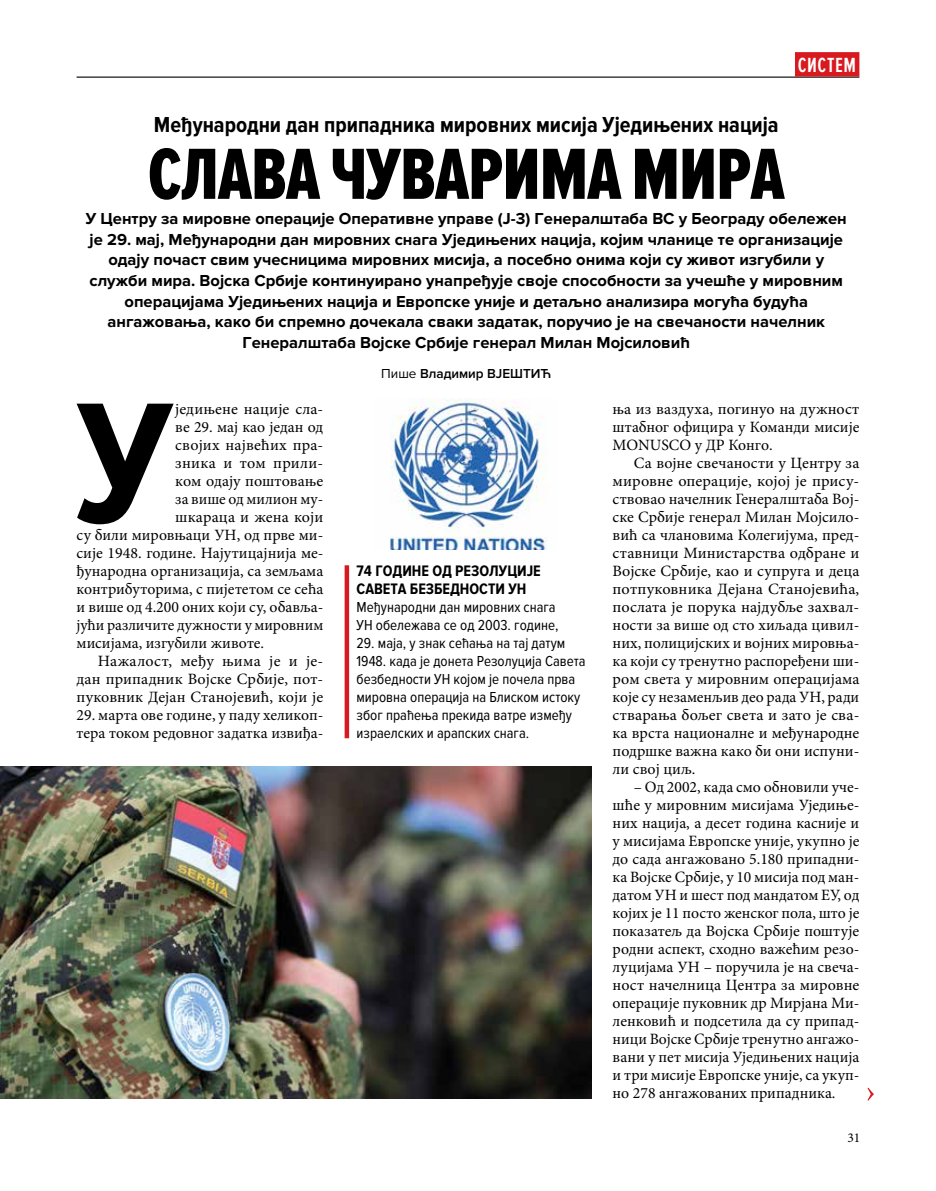
<style>
.page{position:relative;width:936px;height:1191px;background:#fff}
.page>*{position:absolute;margin:0;border:0;box-sizing:border-box;transform-origin:0 0}
.t1{font:700 177.6px "Proxima Nova Cond";color:#000}
.t2{font:75px "Proxima Nova Ex Cn Extrabld";letter-spacing:-.01em;color:#000}
.t3{font:700 22.5px "Proxima Nova Cond";color:#000}
.t4{font:600 21.3px "Proxima Nova Ex Cn";letter-spacing:.03em;color:#fff}
.t5{font:700 16.5px/20.7px "Proxima Nova";color:#000;text-align:center}
.t6{font:15.75px/18px "Minion Pro";color:#000;text-align:justify}
.t7{font:700 15.75px/18px "Proxima Nova Cond";color:#000}
.t8{font:15.75px "Minion Pro";letter-spacing:.02em;color:#000}
.t9{font:15px/18px "Proxima Nova Cond";color:#000}
.t10{font:600 13.5px "Proxima Nova";color:#000}
.t11{font:13.5px "Minion Pro";color:#000}
.s1{font-weight:400}
</style>
<div class="page">
<hr style="left:77px;top:77px;width:782px;height:1px;background:#000">
<div style="left:795px;top:52px;width:64px;height:25px;background:#d71920"></div>
<img style="left:389px;top:398px;width:158px;height:152px">
<div style="left:344px;top:565px;width:5px;height:173px;background:#d71920"></div>
<svg style="left:867px;top:1087px;width:6px;height:13px"></svg>
<img style="left:0;top:766px;width:591px;height:332px">
<h3 class="t4" style="left:797px;top:53px;width:60px">СИСТЕМ</h3>
<h3 class="t3" style="left:154px;top:112px;width:626px">Међународни дан припадника мировних мисија Уједињених нација</h3>
<h2 class="t2" style="left:148px;top:132px;width:638px">СЛАВА ЧУВАРИМА МИРА</h2>
<p class="t5" style="left:86px;top:208px;width:762px">У Центру за мировне операције Оперативне управе (Ј-3) Генералштаба ВС у Београду обележен је 29. мај, Међународни дан мировних снага Уједињених нација, којим чланице те организације одају почаст свим учесницима мировних мисија, а посебно онима који су живот изгубили у служби мира. Војска Србије континуирано унапређује своје способности за учешће у мировним операцијама Уједињених нација и Европске уније и детаљно анализира могућа будућа ангажовања, како би спремно дочекала сваки задатак, поручио је на свечаности начелник Генералштаба Војске Србије генерал Милан Мојсиловић</p>
<p class="t10" style="left:381px;top:366px;width:171px"><span class="s1">Пише</span> Владимир ВЈЕШТИЋ</p>
<p class="t6" style="left:612px;top:400px;width:248px">ња из ваздуха, погинуо на дужност штабног официра у Команди мисије MONUSCO у ДР Конго.</p>
<p class="t6" style="left:612px;top:454px;width:248px;text-indent:21px">Са војне свечаности у Центру за мировне операције, којој је прису&shy;ствовао начелник Генералштаба Вој&shy;ске Србије генерал Милан Мојсило&shy;вић са члановима Колегијума, пред&shy;ставници Министарства одбране и Војске Србије, као и супруга и деца потпуковника Дејана Станојевића, послата је порука најдубље захвал&shy;ности за више од сто хиљада цивил&shy;них, полицијских и војних мировња&shy;ка који су тренутно распоређени ши&shy;ром света у мировним операцијама које су незаменљив део рада УН, ради стварања бољег света и зато је сва&shy;ка врста националне и међународне подршке важна како би они испуни&shy;ли свој циљ.</p>
<p class="t6" style="left:612px;top:778px;width:248px;text-indent:21px">– Од 2002, када смо обновили уче&shy;шће у мировним мисијама Уједиње&shy;них нација, а десет година касније и у мисијама Европске уније, укупно је до сада ангажовано 5.180 припадни&shy;ка Војске Србије, у 10 мисија под ман&shy;датом УН и шест под мандатом ЕУ, од којих је 11 посто женског пола, што је показатељ да Војска Србије поштује родни аспект, сходно важећим резо&shy;луцијама УН – поручила је на свеча&shy;ност начелница Центра за мировне операције пуковник др Мирјана Ми&shy;ленковић и подсетила да су припад&shy;ници Војске Србије тренутно ангажо&shy;вани у пет мисија Уједињених нација и три мисије Европске уније, са укуп&shy;но 278 ангажованих припадника.</p>
<h1 class="t1" style="left:77px;top:364px;width:97px">У</h1>
<p class="t6" style="left:175px;top:400px;width:150px">једињене нације сла-</p>
<p class="t6" style="left:175px;top:418px;width:150px">ве 29. мај као један од</p>
<p class="t6" style="left:175px;top:436px;width:150px">својих највећих пра-</p>
<p class="t6" style="left:175px;top:454px;width:150px">зника и том прили-</p>
<p class="t6" style="left:175px;top:472px;width:150px">ком одају поштовање</p>
<p class="t6" style="left:175px;top:490px;width:150px">за више од милион му-</p>
<p class="t6" style="left:175px;top:508px;width:150px">шкараца и жена који</p>
<p class="t6" style="left:77px;top:526px;width:248px">су били мировњаци УН, од прве ми-</p>
<p class="t6" style="left:77px;top:544px;width:248px">сије 1948. године. Најутицајнија ме-</p>
<p class="t6" style="left:77px;top:562px;width:248px">ђународна организација, са земљама</p>
<p class="t6" style="left:77px;top:580px;width:248px">контрибуторима, с пијететом се сећа</p>
<p class="t6" style="left:77px;top:598px;width:248px">и више од 4.200 оних који су, обавља-</p>
<p class="t6" style="left:77px;top:616px;width:248px">јући различите дужности у мировним</p>
<p class="t6" style="left:77px;top:634px;width:189px">мисијама, изгубили животе.</p>
<p class="t8" style="left:98px;top:650px;width:227px">Нажалост, међу њима је и је-</p>
<p class="t6" style="left:77px;top:670px;width:248px">дан припадник Војске Србије, пот-</p>
<p class="t6" style="left:77px;top:688px;width:248px">пуковник Дејан Станојевић, који је</p>
<p class="t6" style="left:77px;top:706px;width:248px">29. марта ове године, у паду хеликоп&shy;тера током редовног задатка извиђа-</p>
<p class="t7" style="left:356px;top:562px;width:186px">74 ГОДИНЕ ОД РЕЗОЛУЦИЈЕ<br>САВЕТА БЕЗБЕДНОСТИ УН</p>
<p class="t9" style="left:356px;top:598px;width:203px">Међународни дан мировних снага<br>УН обележава се од 2003. године,</p>
<p class="t9" style="left:356px;top:634px;width:231px">29. маја, у знак сећања на тај датум 1948. када је донета Резолуција Савета безбедности УН којом је почела прва мировна операција на Блиском истоку због праћења прекида ватре између израелских и арапских снага.</p>
<p class="t11" style="left:847px;top:1128px;width:14px">31</p>
</div>
